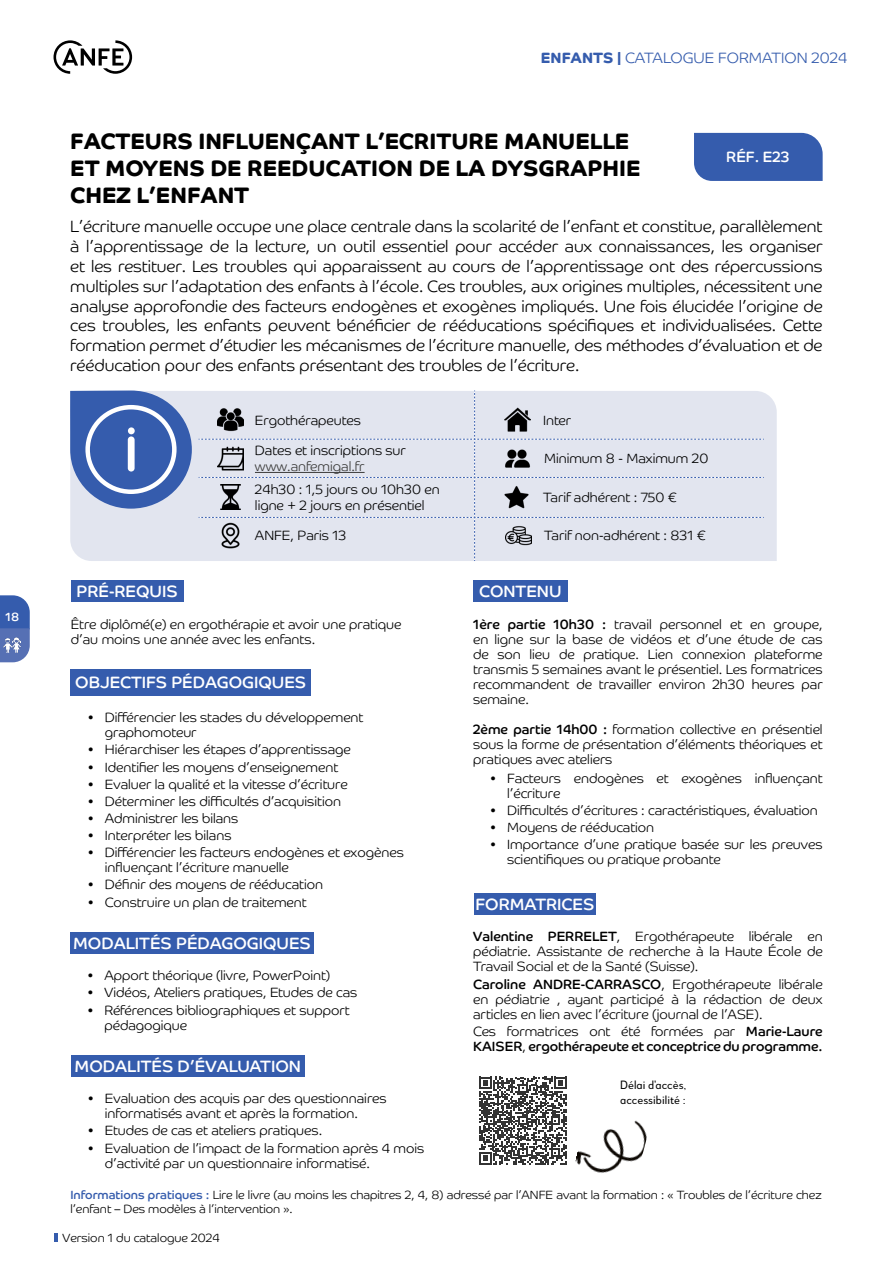
<style>
.page{position:relative;width:893px;height:1263px;background:#fff}
.page>*{position:absolute;margin:0;border:0;box-sizing:border-box;transform-origin:0 0}
.t1{font:700 22.5px/27px "Co Headline";color:#000}
.t2{font:300 16.5px/19.8px "Co Headline";color:#000;text-align:justify}
.t3{font:16.5px "Co Headline";color:#fff}
.t4{font:300 15px "Co Headline";color:#355cad}
.t5{font:15px "Co Headline";color:#fff}
.t6{font:300 13.5px/15px "Co Headline";color:#000}
.t7{font:13.5px/15px "Co Headline";color:#000}
.t8{font:300 13.5px "Co Headline";color:#3c3c3b}
.t9{font:300 12px/14.4px "Co Headline";color:#000}
.t10{font:12px/14.4px "Woodford Bourne PRO";color:#000}
.t11{font:12px "Co Headline";color:#fff}
.s1{font-weight:700}
.s2{font-weight:400}
.s3{font-weight:300}
.s4{font-weight:400;color:#355cad}
</style>
<div class="page">
<svg style="left:0;top:595px;width:30px;height:67px;background:#5271b6"></svg>
<img style="left:3px;top:636px;width:17px;height:17px">
<svg style="left:54px;top:40px;width:78px;height:34px"></svg>
<div style="left:694px;top:133px;width:129px;height:48px;background:#355cad"></div>
<div style="left:71px;top:580px;width:112px;height:22px;background:#355cad"></div>
<div style="left:473px;top:580px;width:95px;height:22px;background:#355cad"></div>
<div style="left:474px;top:893px;width:122px;height:21px;background:#355cad"></div>
<div style="left:70px;top:391px;width:707px;height:170px;background:#e2e5ef"></div>
<div style="left:199px;top:390px;width:565px;height:171px;background:#e2e5ef"></div>
<svg style="left:70px;top:390px;width:122px;height:119px;background:#5e7dbd"></svg>
<div style="left:85px;top:405px;width:92px;height:89px;border:4px solid #fff;border-radius:50%"></div>
<div style="left:128px;top:436px;width:7px;height:35px;background:#fff;border-radius:3px"></div>
<div style="left:128px;top:427px;width:7px;height:7px;background:#fff;border-radius:50%"></div>
<img style="left:505px;top:407px;width:25px;height:25px">
<img style="left:218px;top:407px;width:25px;height:25px">
<img style="left:218px;top:446px;width:25px;height:25px">
<img style="left:505px;top:446px;width:25px;height:25px">
<hr style="left:255px;top:472px;width:110px;height:1px;background:#3c3c3b">
<img style="left:218px;top:523px;width:25px;height:25px">
<img style="left:506px;top:523px;width:25px;height:25px">
<img style="left:218px;top:484px;width:25px;height:26px">
<img style="left:504px;top:484px;width:25px;height:26px">
<div style="left:71px;top:669px;width:240px;height:26px;background:#355cad"></div>
<div style="left:70px;top:932px;width:244px;height:21px;background:#355cad"></div>
<div style="left:71px;top:1055px;width:234px;height:21px;background:#355cad"></div>
<svg style="left:479px;top:1077px;width:88px;height:87px"></svg>
<img style="left:575px;top:1120px;width:72px;height:53px">
<svg style="left:54px;top:1233px;width:4px;height:9px"></svg>
<p class="t11" style="left:5px;top:609px;width:15px">18</p>
<p class="t4" style="left:541px;top:49px;width:308px"><span class="s1">ENFANTS |</span> CATALOGUE FORMATION 2024</p>
<h1 class="t1" style="left:70px;top:128px;width:572px">FACTEURS INFLUENÇANT L’ECRITURE MANUELLE<br>ET MOYENS DE REEDUCATION DE LA DYSGRAPHIE<br>CHEZ L’ENFANT</h1>
<p class="t5" style="left:726px;top:148px;width:65px">RÉF. E23</p>
<p class="t2" style="left:70px;top:217px;width:754px">L’écriture manuelle occupe une place centrale dans la scolarité de l’enfant et constitue, parallèlement à l’apprentissage de la lecture, un outil essentiel pour accéder aux connaissances, les organiser et les restituer. Les troubles qui apparaissent au cours de l’apprentissage ont des répercussions multiples sur l’adaptation des enfants à l’école. Ces troubles, aux origines multiples, nécessitent une analyse approfondie des facteurs endogènes et exogènes impliqués. Une fois élucidée l’origine de ces troubles, les enfants peuvent bénéficier de rééducations spécifiques et individualisées. Cette formation permet d’étudier les mécanismes de l’écriture manuelle, des méthodes d’évaluation et de rééducation pour des enfants présentant des troubles de l’écriture.</p>
<p class="t6" style="left:255px;top:412px;width:107px">Ergothérapeutes</p>
<p class="t6" style="left:543px;top:412px;width:30px">Inter</p>
<p class="t6" style="left:255px;top:443px;width:152px">Dates et inscriptions sur</p>
<p class="t8" style="left:255px;top:459px;width:111px">www.anfemigal.fr</p>
<p class="t6" style="left:544px;top:451px;width:166px">Minimum 8 - Maximum 20</p>
<p class="t6" style="left:255px;top:481px;width:186px;line-height:16.2px">24h30 : 1,5 jours ou 10h30 en ligne + 2 jours en présentiel</p>
<p class="t6" style="left:543px;top:490px;width:135px">Tarif adhérent : 750 €</p>
<p class="t6" style="left:255px;top:528px;width:93px">ANFE, Paris 13</p>
<p class="t6" style="left:544px;top:528px;width:163px">Tarif non-adhérent : 831 €</p>
<p class="t3" style="left:76px;top:581px;width:103px">PRÉ-REQUIS</p>
<p class="t6" style="left:71px;top:616px;width:332px">Être diplômé(e) en ergothérapie et avoir une pratique d’au moins une année avec les enfants.</p>
<p class="t3" style="left:75px;top:673px;width:233px">OBJECTIFS PÉDAGOGIQUES</p>
<p class="t6" style="left:105px;top:710px;width:260px;text-indent:-17px">• Différencier les stades du développement graphomoteur</p>
<p class="t6" style="left:88px;top:742px;width:264px">• Hiérarchiser les étapes d’apprentissage</p>
<p class="t6" style="left:88px;top:759px;width:252px">• Identifier les moyens d’enseignement</p>
<p class="t6" style="left:88px;top:776px;width:261px">• Evaluer la qualité et la vitesse d’écriture</p>
<p class="t6" style="left:88px;top:793px;width:255px">• Déterminer les difficultés d’acquisition</p>
<p class="t6" style="left:88px;top:811px;width:152px">• Administrer les bilans</p>
<p class="t6" style="left:88px;top:828px;width:145px">• Interpréter les bilans</p>
<p class="t6" style="left:105px;top:845px;width:300px;text-indent:-17px">• Différencier les facteurs endogènes et exogènes influençant l’écriture manuelle</p>
<p class="t6" style="left:88px;top:877px;width:237px">• Définir des moyens de rééducation</p>
<p class="t6" style="left:88px;top:894px;width:220px">• Construire un plan de traitement</p>
<p class="t3" style="left:73px;top:933px;width:239px">MODALITÉS PÉDAGOGIQUES</p>
<p class="t6" style="left:87px;top:968px;width:244px">• Apport théorique (livre, PowerPoint)</p>
<p class="t6" style="left:87px;top:985px;width:272px">• Vidéos, Ateliers pratiques, Etudes de cas</p>
<p class="t6" style="left:104px;top:1002px;width:247px;text-indent:-17px">• Références bibliographiques et support pédagogique</p>
<p class="t3" style="left:75px;top:1056px;width:228px">MODALITÉS D’ÉVALUATION</p>
<p class="t6" style="left:105px;top:1091px;width:283px;text-indent:-17px">• Evaluation des acquis par des questionnaires informatisés avant et après la formation.</p>
<p class="t6" style="left:88px;top:1123px;width:236px">• Etudes de cas et ateliers pratiques.</p>
<p class="t6" style="left:105px;top:1140px;width:321px;text-indent:-17px">• Evaluation de l’impact de la formation après 4 mois d’activité par un questionnaire informatisé.</p>
<p class="t3" style="left:479px;top:581px;width:84px">CONTENU</p>
<p class="t6" style="left:473px;top:616px;width:351px;text-align:justify"><span class="s2">1ère partie 10h30 :</span> travail personnel et en groupe, en ligne sur la base de vidéos et d’une étude de cas de son lieu de pratique. Lien connexion plateforme transmis 5 semaines avant le présentiel. Les formatrices recommandent de travailler environ 2h30 heures par semaine.</p>
<p class="t6" style="left:473px;top:721px;width:351px;text-align:justify"><span class="s2">2ème partie 14h00 :</span> formation collective en présentiel sous la forme de présentation d’éléments théoriques et pratiques avec ateliers</p>
<p class="t6" style="left:507px;top:771px;width:317px;text-indent:-17px">• Facteurs endogènes et exogènes influençant l’écriture</p>
<p class="t6" style="left:490px;top:803px;width:329px">• Difficultés d’écritures : caractéristiques, évaluation</p>
<p class="t6" style="left:490px;top:820px;width:166px">• Moyens de rééducation</p>
<p class="t6" style="left:507px;top:837px;width:317px;text-indent:-17px">• Importance d’une pratique basée sur les preuves scientifiques ou pratique probante</p>
<p class="t3" style="left:476px;top:894px;width:120px">FORMATRICES</p>
<p class="t6" style="left:473px;top:929px;width:351px;text-align:justify"><span class="s2">Valentine PERRELET</span>, Ergothérapeute libérale en pédiatrie. Assistante de recherche à la Haute École de Travail Social et de la Santé (Suisse).</p>
<p class="t6" style="left:473px;top:976px;width:351px;text-align:justify"><span class="s2">Caroline ANDRE-CARRASCO</span>, Ergothérapeute libérale en pédiatrie , ayant participé à la rédaction de deux articles en lien avec l’écriture (journal de l’ASE).</p>
<p class="t7" style="left:473px;top:1023px;width:351px"><span class="s3">Ces formatrices ont été formées par</span> Marie-Laure<br>KAISER<span class="s3">,</span> ergothérapeute et conceptrice du programme.</p>
<p class="t10" style="left:620px;top:1078px;width:67px">Délai d’accès, accessibilité :</p>
<p class="t9" style="left:70px;top:1187px;width:753px"><span class="s4">Informations pratiques :</span> Lire le livre (au moins les chapitres 2, 4, 8) adressé par l’ANFE avant la formation : « Troubles de l’écriture chez l’enfant – Des modèles à l’intervention ».</p>
<p class="t9" style="left:62px;top:1230px;width:159px">Version 1 du catalogue 2024</p>
</div>
